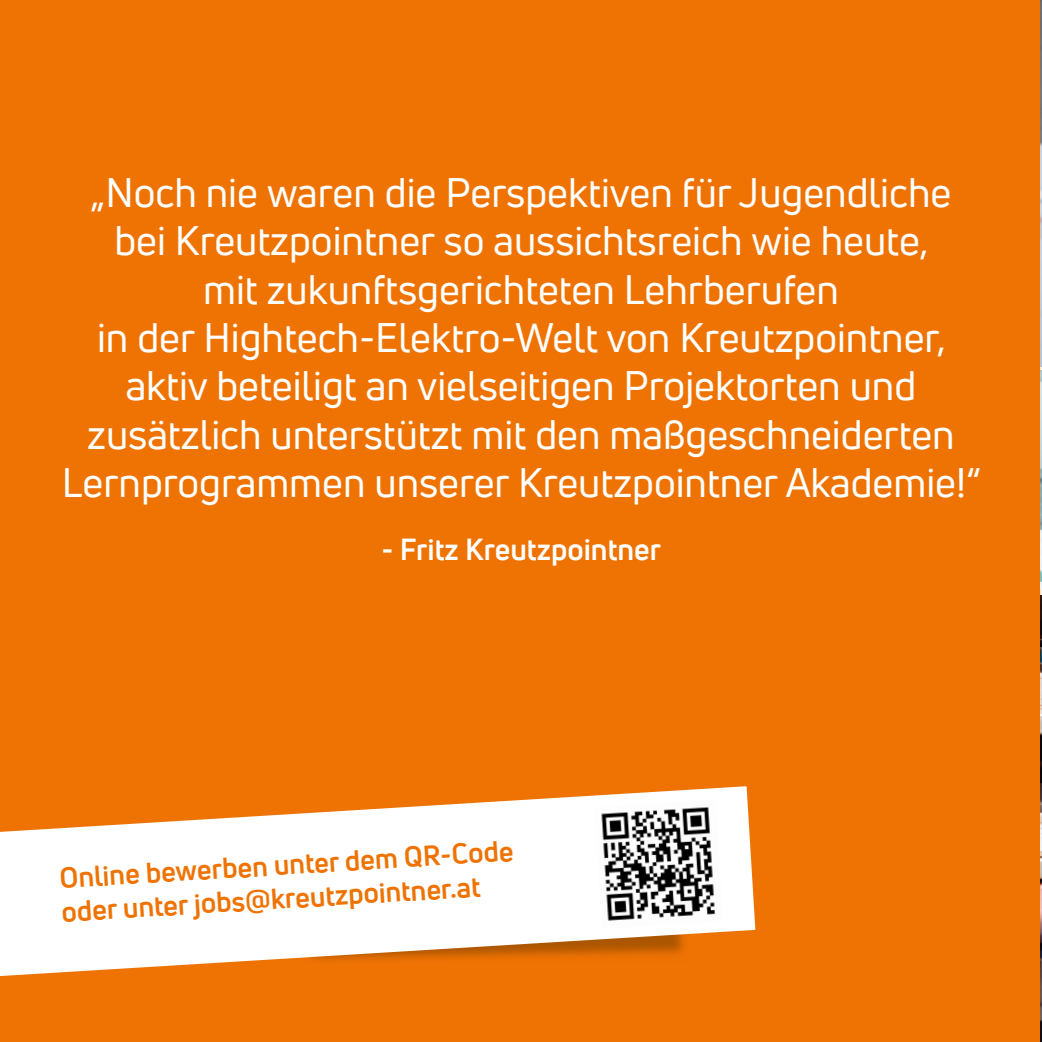
<style>
.page{position:relative;width:1042px;height:1042px;background:#fff}
.page>*{position:absolute;margin:0;border:0;box-sizing:border-box;transform-origin:0 0}
.t1{font:40.25px/48.3px "Uni Neue";color:#fff;text-align:center}
.t2{font:700 29.75px "Uni Neue";color:#fff}
.t3{font:700 28px/33.6px "Uni Neue";color:#ee7303}
</style>
<div class="page">
<div style="left:0;top:0;width:1040px;height:1042px;background:#ee7303"></div>
<svg style="left:0;top:785px;width:756px;height:193px"></svg>
<img style="left:594px;top:800px;width:129px;height:128px">
<img style="left:1040px;top:0;width:2px;height:366px">
<img style="left:1040px;top:371px;width:2px;height:218px">
<img style="left:1040px;top:595px;width:2px;height:447px">
<p class="t1" style="left:62px;top:168px;width:920px">„Noch nie waren die Perspektiven für Jugendliche bei Kreutzpointner so aussichtsreich wie heute,<br>mit zukunftsgerichteten Lehrberufen<br>in der Hightech-Elektro-Welt von Kreutzpointner, aktiv beteiligt an vielseitigen Projektorten und zusätzlich unterstützt mit den maßgeschneiderten Lernprogrammen unserer Kreutzpointner Akademie!“</p>
<p class="t2" style="left:381px;top:531px;width:281px">- Fritz Kreutzpointner</p>
<p class="t3" style="left:58px;top:863px;width:456px;rotate:-4deg">Online bewerben unter dem QR-Code oder unter jobs@kreutzpointner.at</p>
</div>
